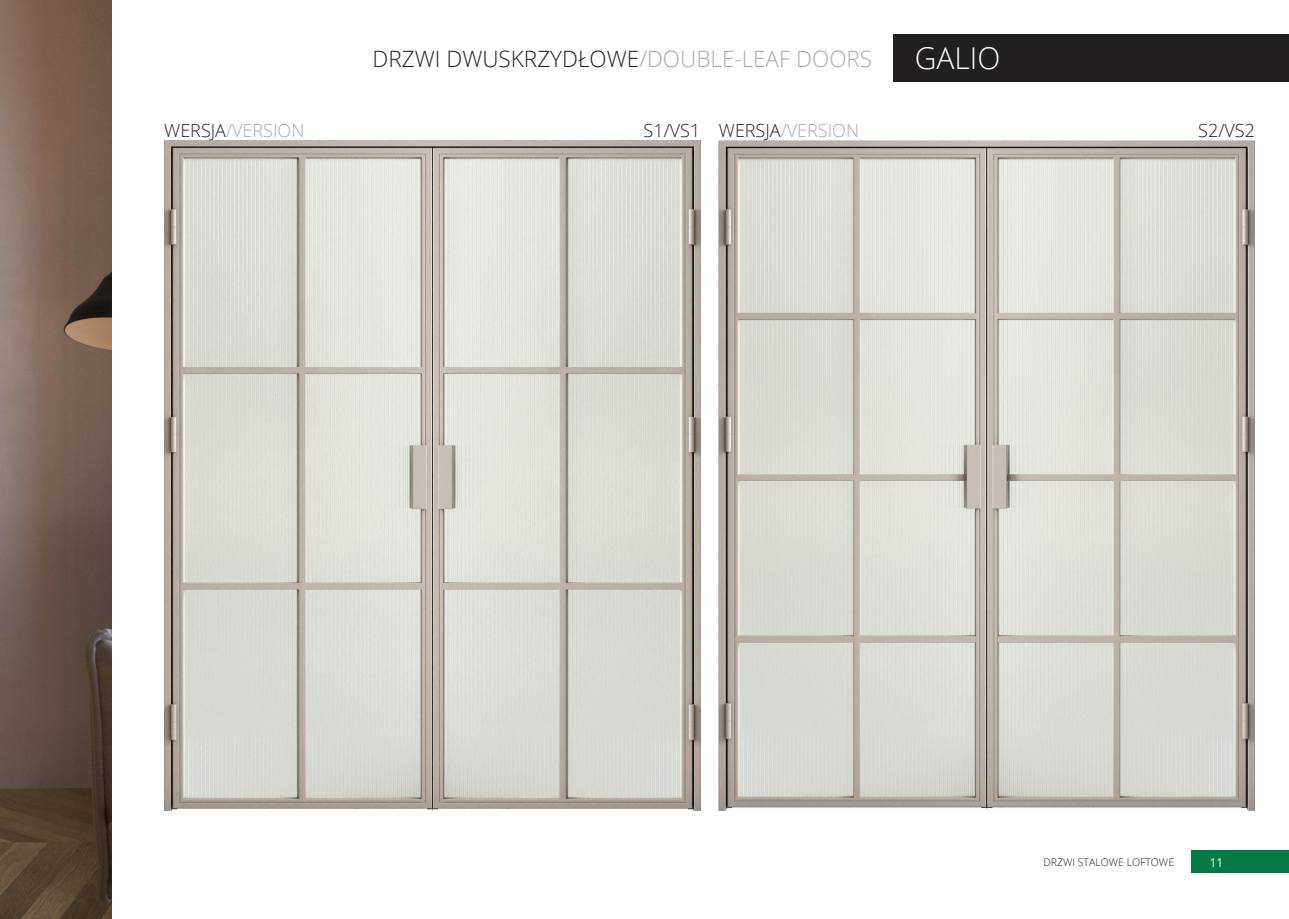
<style>
.page{position:relative;width:1289px;height:919px;background:#fff}
.page>*{position:absolute;margin:0;border:0;box-sizing:border-box;transform-origin:0 0}
.t1{font:300 30px "Open Sans";color:#fff}
.t2{font:300 22.5px "Open Sans";color:#231f20}
.t3{font:300 18px "Open Sans";color:#a8a9ad}
.t4{font:300 18px "Open Sans";color:#231f20}
.t5{font:12px "Open Sans";color:#fff}
.t6{font:300 10.5px "Open Sans";color:#231f20}
.s1{color:#a8a9ad}
.s2{color:#231f20}
</style>
<div class="page">
<div style="left:1191px;top:850px;width:97px;height:23px;background:#017a47"></div>
<img style="left:0;top:0;width:112px;height:918px">
<img style="left:164px;top:140px;width:536px;height:670px">
<img style="left:719px;top:140px;width:535px;height:670px">
<div style="left:893px;top:34px;width:395px;height:48px;background:#231f20"></div>
<p class="t2" style="left:372px;top:43px;width:501px">DRZWI DWUSKRZYDŁOWE<span class="s1">/DOUBLE-LEAF DOORS</span></p>
<p class="t1" style="left:914px;top:38px;width:87px">GALIO</p>
<p class="t3" style="left:164px;top:118px;width:141px"><span class="s2">WERSJA</span>/VERSION</p>
<p class="t4" style="left:643px;top:118px;width:58px">S1/VS1</p>
<p class="t3" style="left:719px;top:118px;width:141px"><span class="s2">WERSJA</span>/VERSION</p>
<p class="t4" style="left:1198px;top:118px;width:58px">S2/VS2</p>
<p class="t6" style="left:1043px;top:854px;width:132px">DRZWI STALOWE LOFTOWE</p>
<p class="t5" style="left:1209px;top:853px;width:15px">11</p>
</div>
